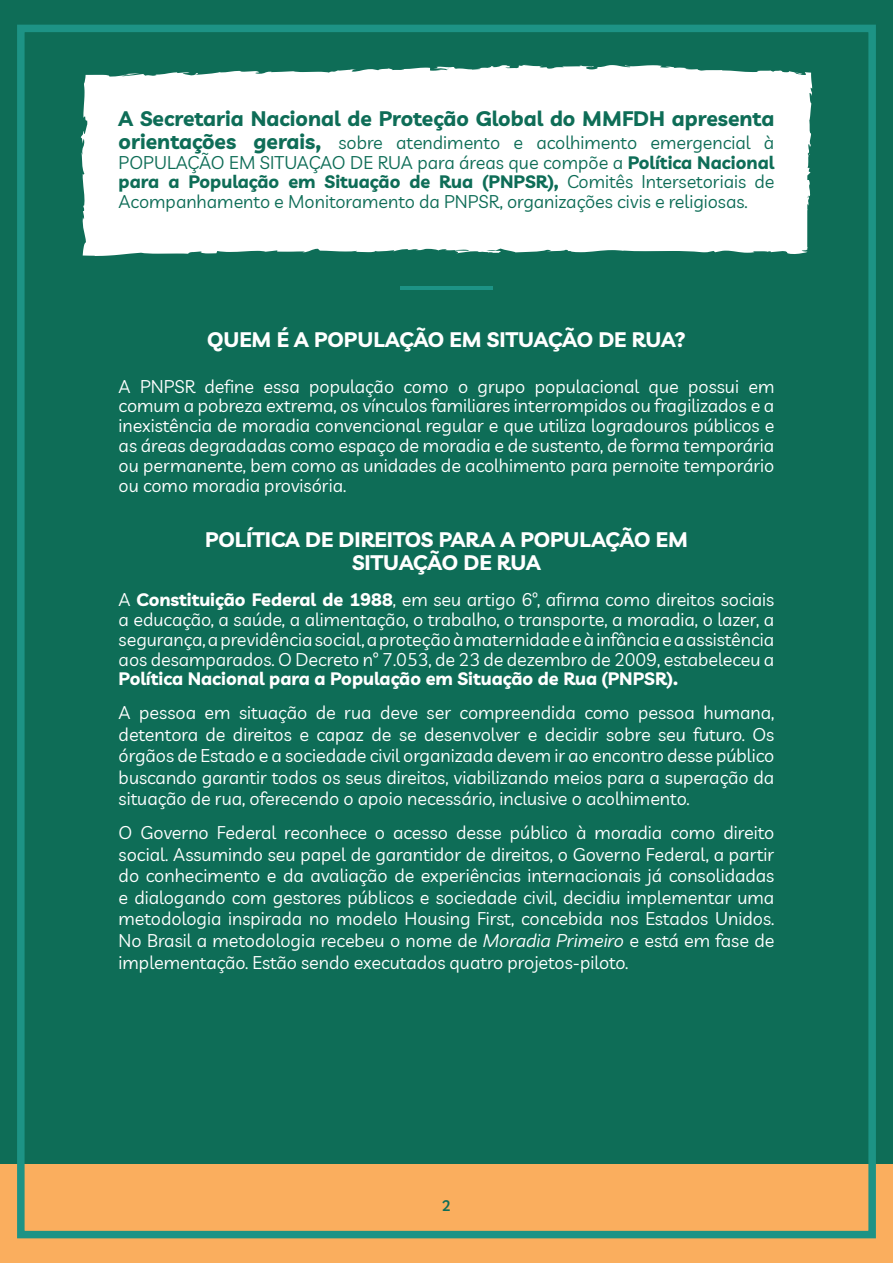
<style>
.page{position:relative;width:893px;height:1263px;background:#fff}
.page>*{position:absolute;margin:0;border:0;box-sizing:border-box;transform-origin:0 0}
.t1{font:700 21px "Livvic";color:#fff}
.t2{font:700 21px "Livvic";color:#0e6d57}
.t3{font:18px/21.6px "Livvic";color:#fff;text-align:justify}
.t4{font:18px/19.8px "Livvic";color:#0e6d57;text-align:justify}
.t5{font:600 15px "Livvic";color:#0e6d57}
.s1{font-weight:700;font-size:21px}
.s2{font-weight:700}
.s3{font-style:italic}
</style>
<div class="page">
<div style="left:0;top:1px;width:893px;height:1262px;background:#0e6d57"></div>
<div style="left:0;top:1164px;width:893px;height:99px;background:#faae5e"></div>
<div style="left:17px;top:25px;width:859px;height:1213px;border:8px solid #1d9385"></div>
<hr style="left:400px;top:286px;width:93px;height:4px;background:#1d9385">
<svg style="left:81px;top:65px;width:731px;height:191px;fill:#fff"></svg>
<p class="t2" style="left:119px;top:102px;width:657px">A Secretaria Nacional de Proteção Global do MMFDH apresenta</p>
<p class="t4" style="left:119px;top:131px;width:657px"><span class="s1">orientações gerais,</span> sobre atendimento e acolhimento emergencial à POPULAÇÃO EM SITUAÇAO DE RUA para áreas que compõe a <span class="s2">Política Nacional para a População em Situação de Rua (PNPSR),</span> Comitês Intersetoriais de Acompanhamento e Monitoramento da PNPSR, organizações civis e religiosas.</p>
<p class="t1" style="left:207px;top:323px;width:480px">QUEM É A POPULAÇÃO EM SITUAÇÃO DE RUA?</p>
<p class="t3" style="left:119px;top:375px;width:657px;line-height:19.8px">A PNPSR define essa população como o grupo populacional que possui em comum a pobreza extrema, os vínculos familiares interrompidos ou fragilizados e a inexistência de moradia convencional regular e que utiliza logradouros públicos e as áreas degradadas como espaço de moradia e de sustento, de forma temporária ou permanente, bem como as unidades de acolhimento para pernoite temporário ou como moradia provisória.</p>
<p class="t1" style="left:205px;top:523px;width:484px">POLÍTICA DE DIREITOS PARA A POPULAÇÃO EM</p>
<p class="t1" style="left:352px;top:546px;width:190px">SITUAÇÃO DE RUA</p>
<p class="t3" style="left:119px;top:589px;width:657px;line-height:19.8px">A <span class="s2">Constituição Federal de 1988</span>, em seu artigo 6º, afirma como direitos sociais a educação, a saúde, a alimentação, o trabalho, o transporte, a moradia, o lazer, a segurança, a previdência social, a proteção à maternidade e à infância e a assistência aos desamparados. O Decreto nº 7.053, de 23 de dezembro de 2009, estabeleceu a <span class="s2">Política Nacional para a População em Situação de Rua (PNPSR).</span></p>
<p class="t3" style="left:119px;top:701px;width:657px">A pessoa em situação de rua deve ser compreendida como pessoa humana, detentora de direitos e capaz de se desenvolver e decidir sobre seu futuro. Os órgãos de Estado e a sociedade civil organizada devem ir ao encontro desse público buscando garantir todos os seus direitos, viabilizando meios para a superação da situação de rua, oferecendo o apoio necessário, inclusive o acolhimento.</p>
<p class="t3" style="left:119px;top:821px;width:657px">O Governo Federal reconhece o acesso desse público à moradia como direito social. Assumindo seu papel de garantidor de direitos, o Governo Federal, a partir do conhecimento e da avaliação de experiências internacionais já consolidadas e dialogando com gestores públicos e sociedade civil, decidiu implementar uma metodologia inspirada no modelo Housing First, concebida nos Estados Unidos.<br>No Brasil a metodologia recebeu o nome de <span class="s3">Moradia Primeiro</span> e está em fase de implementação. Estão sendo executados quatro projetos-piloto.</p>
<p class="t5" style="left:442px;top:1194px;width:10px">2</p>
</div>
